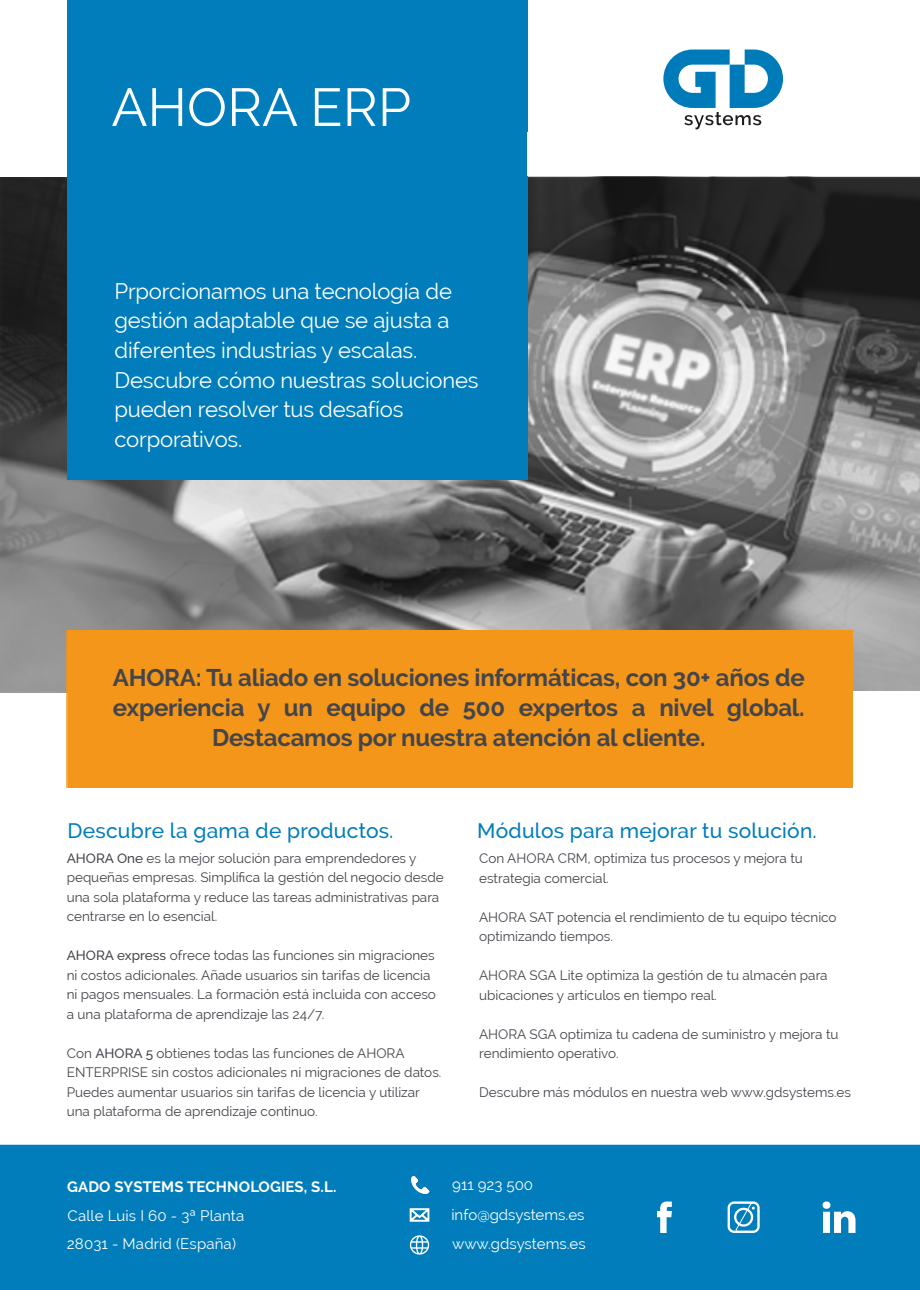
<style>
.page{position:relative;width:920px;height:1290px;background:#fff}
.page>*{position:absolute;margin:0;border:0;box-sizing:border-box;transform-origin:0 0}
.t1{font:53.25px "Raleway";color:#fff}
.t2{font:700 24px/29.5px "Raleway";letter-spacing:-.01em;color:#43454b;text-align:center}
.t3{font:22.05px/29.5px "Raleway";letter-spacing:-.01em;color:#fff}
.t4{font:500 21px "Raleway";letter-spacing:.01em;color:#017dbb}
.t5{font:15px/28.2px "Raleway";color:#fff}
.t6{font:700 15px "Raleway";letter-spacing:.01em;color:#fff}
.t7{font:13.5px/19.5px "Raleway";color:#43454b}
.s1{font-weight:500}
</style>
<div class="page">
<img style="left:0;top:0;width:920px;height:1290px">
<svg style="left:663px;top:50px;width:120px;height:79px"></svg>
<svg style="left:411px;top:1176px;width:18px;height:18px"></svg>
<svg style="left:410px;top:1208px;width:19px;height:14px"></svg>
<svg style="left:410px;top:1235px;width:19px;height:20px"></svg>
<svg style="left:822px;top:1201px;width:33px;height:32px"></svg>
<svg style="left:727px;top:1201px;width:32px;height:32px"></svg>
<svg style="left:657px;top:1202px;width:15px;height:31px"></svg>
<div style="left:0;top:692px;width:67px;height:110px;background:#fff"></div>
<img style="left:0;top:177px;width:920px;height:516px">
<div style="left:57px;top:787px;width:799px;height:26px;background:#fff"></div>
<div style="left:852px;top:691px;width:68px;height:113px;background:#fff"></div>
<div style="left:66px;top:630px;width:786px;height:158px;background:#f49619"></div>
<div style="left:67px;top:0;width:460px;height:480px;background:#017dbb"></div>
<div style="left:0;top:66px;width:67px;height:111px;background:#fff"></div>
<div style="left:527px;top:132px;width:393px;height:44px;background:#fff"></div>
<h1 class="t1" style="left:111px;top:76px;width:301px">AHORA ERP</h1>
<h3 class="t3" style="left:114px;top:276px;width:365px">Prporcionamos una tecnología de gestión adaptable que se ajusta a diferentes industrias y escalas.<br>Descubre cómo nuestras soluciones pueden resolver tus desafíos corporativos.</h3>
<h2 class="t2" style="left:113px;top:663px;width:693px">AHORA: Tu aliado en soluciones informáticas, con 30+ años de experiencia y un equipo de 500 expertos a nivel global.<br>Destacamos por nuestra atención al cliente.</h2>
<h3 class="t4" style="left:67px;top:818px;width:327px">Descubre la gama de productos.</h3>
<h3 class="t4" style="left:477px;top:818px;width:341px">Módulos para mejorar tu solución.</h3>
<p class="t7" style="left:67px;top:848px;width:378px"><span class="s1">AHORA One</span> es la mejor solución para emprendedores y pequeñas empresas. Simplifica la gestión del negocio desde una sola plataforma y reduce las tareas administrativas para centrarse en lo esencial.</p>
<p class="t7" style="left:67px;top:946px;width:371px"><span class="s1">AHORA express</span> ofrece todas las funciones sin migraciones ni costos adicionales. Añade usuarios sin tarifas de licencia ni pagos mensuales. La formación está incluida con acceso a una plataforma de aprendizaje las 24/7.</p>
<p class="t7" style="left:67px;top:1043px;width:376px">Con <span class="s1">AHORA 5</span> obtienes todas las funciones de AHORA ENTERPRISE sin costos adicionales ni migraciones de datos.<br>Puedes aumentar usuarios sin tarifas de licencia y utilizar una plataforma de aprendizaje continuo.</p>
<p class="t7" style="left:479px;top:849px;width:325px">Con AHORA CRM, optimiza tus procesos y mejora tu estrategia comercial.</p>
<p class="t7" style="left:479px;top:907px;width:359px">AHORA SAT potencia el rendimiento de tu equipo técnico optimizando tiempos.</p>
<p class="t7" style="left:479px;top:966px;width:350px">AHORA SGA Lite optimiza la gestión de tu almacén para ubicaciones y artículos en tiempo real.</p>
<p class="t7" style="left:479px;top:1024px;width:361px">AHORA SGA optimiza tu cadena de suministro y mejora tu rendimiento operativo.</p>
<p class="t7" style="left:479px;top:1083px;width:373px">Descubre más módulos en nuestra web www.gdsystems.es</p>
<p class="t6" style="left:67px;top:1178px;width:271px">GADO SYSTEMS TECHNOLOGIES, S.L.</p>
<p class="t5" style="left:67px;top:1202px;width:179px">Calle Luis I 60 - 3ª Planta<br>28031 - Madrid (España)</p>
<p class="t5" style="left:451px;top:1169px;width:134px;line-height:30.5px">911 923 500 info@gdsystems.es</p>
<p class="t5" style="left:452px;top:1229px;width:135px">www.gdsystems.es</p>
</div>
